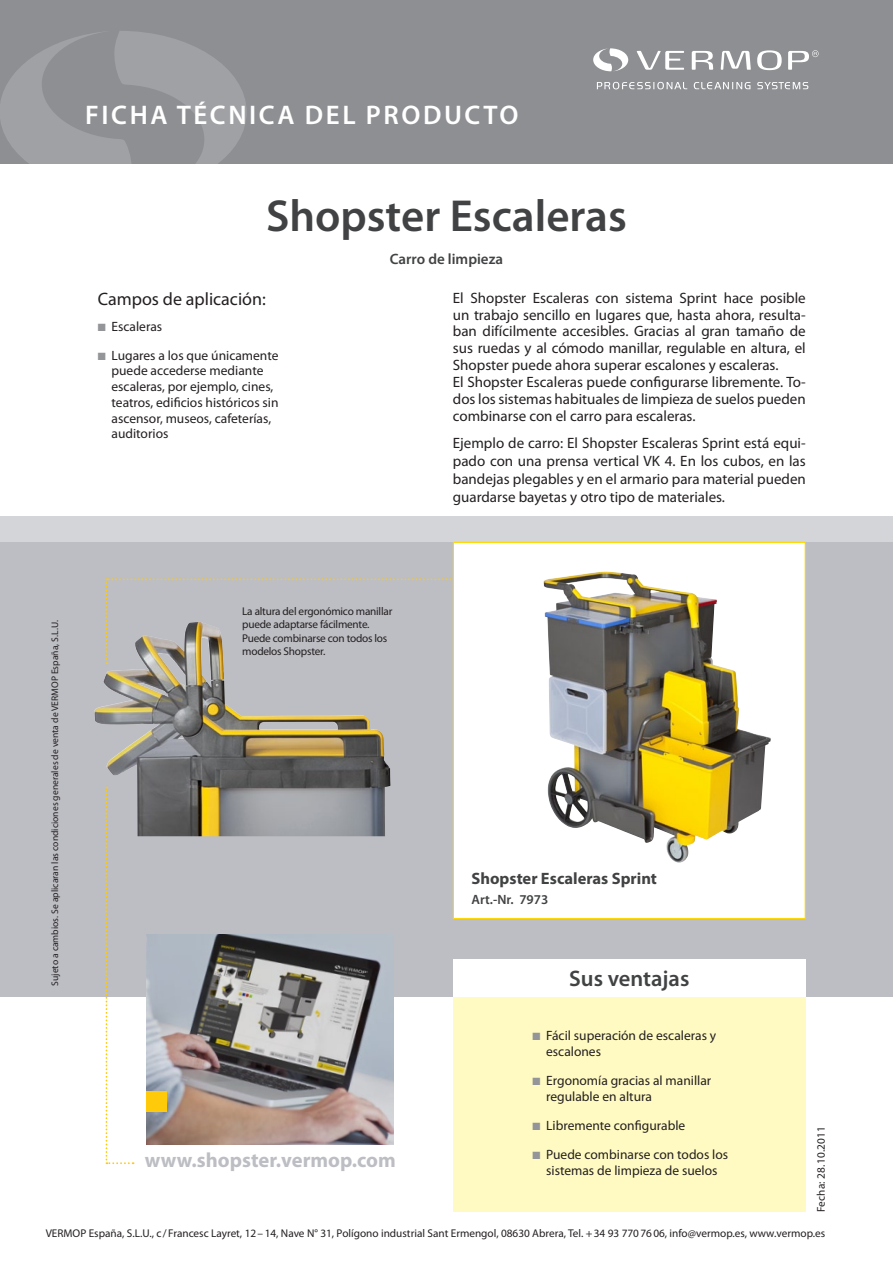
<style>
.page{position:relative;width:893px;height:1263px;background:#fff}
.page>*{position:absolute;margin:0;border:0;box-sizing:border-box;transform-origin:0 0}
.t1{font:600 45px "Myriad Pro";color:#414243}
.t2{font:600 27px "Myriad Pro";letter-spacing:.095em;color:#fff}
.t3{font:600 22.5px "Myriad Pro";color:#414243}
.t4{font:700 20.55px "Myriad Pro";color:#bdbec3}
.t5{font:18px "Myriad Pro";color:#231f20}
.t6{font:700 16.5px "Myriad Pro";color:#414243}
.t7{font:15px/17px "Myriad Pro";color:#231f20}
.t8{font:600 15px "Myriad Pro";color:#414243}
.t9{font:13.5px/15.8px "Myriad Pro";color:#231f20}
.t10{font:600 13.5px "Myriad Pro";color:#414243}
.t11{font:11.25px/13.5px "Myriad Pro";letter-spacing:-.01em;color:#231f20}
.t12{font:11.25px "Myriad Pro";letter-spacing:.015em;color:#231f20}
.t13{font:9.6px "Myriad Pro";color:#231f20}
.s1{color:#939598}
</style>
<div class="page">
<div style="left:0;top:0;width:893px;height:163px;background:#8d8f92"></div>
<svg style="left:0;top:31px;width:247px;height:132px"></svg>
<div style="left:0;top:516px;width:893px;height:481px;background:#bdbec3"></div>
<div style="left:0;top:516px;width:893px;height:26px;background:#d4d5d8"></div>
<div style="left:453px;top:961px;width:353px;height:251px;background:#fffac1"></div>
<div style="left:453px;top:959px;width:353px;height:38px;background:#fff"></div>
<svg style="left:757px;top:50px;width:25px;height:20px"></svg>
<svg style="left:721px;top:51px;width:30px;height:19px"></svg>
<svg style="left:692px;top:51px;width:21px;height:19px"></svg>
<svg style="left:637px;top:51px;width:47px;height:19px"></svg>
<svg style="left:593px;top:48px;width:35px;height:23px"></svg>
<svg style="left:788px;top:50px;width:31px;height:20px"></svg>
<svg style="left:597px;top:82px;width:211px;height:7px"></svg>
<img style="left:94px;top:624px;width:297px;height:212px">
<svg style="left:106px;top:578px;width:347px;height:86px"></svg>
<svg style="left:106px;top:787px;width:28px;height:377px"></svg>
<img style="left:147px;top:935px;width:247px;height:209px">
<div style="left:147px;top:1091px;width:20px;height:21px;background:#feca0a"></div>
<div style="left:453px;top:542px;width:352px;height:376px;background:#fff"></div>
<img style="left:543px;top:572px;width:165px;height:290px">
<div style="left:453px;top:542px;width:353px;height:377px;border:1px solid #ffd801"></div>
<h2 class="t2" style="left:85px;top:98px;width:435px">ficha técn ica del Producto</h2>
<h1 class="t1" style="left:266px;top:188px;width:362px">Shopster Escaleras</h1>
<p class="t5" style="left:98px;top:288px;width:170px">Campos de aplicación:</p>
<p class="t9" style="left:98px;top:319px;width:66px"><span class="s1">■</span> Escaleras</p>
<p class="t9" style="left:112px;top:347px;width:169px;text-indent:-14px"><span class="s1">■</span> Lugares a los que únicamente puede accederse mediante escaleras, por ejemplo, cines, teatros, edificios históricos sin ascensor, museos, cafeterías, auditorios</p>
<p class="t8" style="left:390px;top:250px;width:115px">Carro de limpieza</p>
<p class="t7" style="left:453px;top:289px;width:354px">El Shopster Escaleras con sistema Sprint hace posible un trabajo sencillo en lugares que, hasta ahora, resulta&shy;ban difícilmente accesibles. Gracias al gran tamaño de sus ruedas y al cómodo manillar, regulable en altura, el Shopster puede ahora superar escalones y escaleras.<br>El Shopster Escaleras puede configurarse libremente. To&shy;dos los sistemas habituales de limpieza de suelos pueden combinarse con el carro para escaleras.</p>
<p class="t7" style="left:453px;top:433px;width:354px;line-height:18px;text-align:justify">Ejemplo de carro: El Shopster Escaleras Sprint está equi&shy;pado con una prensa vertical VK 4. En los cubos, en las bandejas plegables y en el armario para material pueden guardarse bayetas y otro tipo de materiales.</p>
<p class="t13" style="left:49px;top:986px;width:367px;rotate:-90deg">Sujeto a cambios. Se aplicaran las condiciones generales de venta de VERMOP España, S.L.U.</p>
<p class="t11" style="left:242px;top:604px;width:152px">La altura del ergonómico manillar puede adaptarse fácilmente.<br>Puede combinarse con todos los modelos Shopster.</p>
<h3 class="t4" style="left:145px;top:1147px;width:252px">www.shopster.vermop.com</h3>
<p class="t6" style="left:472px;top:868px;width:187px">Shopster Escaleras Sprint</p>
<p class="t10" style="left:472px;top:891px;width:78px">Art.-Nr. 7973</p>
<h3 class="t3" style="left:569px;top:964px;width:122px">Sus ventajas</h3>
<p class="t9" style="left:546px;top:1027px;width:172px;text-indent:-14px"><span class="s1">■</span> Fácil superación de escaleras y escalones</p>
<p class="t9" style="left:546px;top:1072px;width:167px;text-indent:-14px"><span class="s1">■</span> Ergonomía gracias al manillar regulable en altura</p>
<p class="t9" style="left:532px;top:1117px;width:154px"><span class="s1">■</span> Libremente configurable</p>
<p class="t9" style="left:532px;top:1147px;width:197px;text-align:center"><span class="s1">■</span> Puede combinarse con todos los sistemas de limpieza de suelos</p>
<p class="t12" style="left:814px;top:1212px;width:87px;rotate:-90deg">Fecha: 28.10.2011</p>
<p class="t11" style="left:46px;top:1227px;width:781px">VERMOP España, S.L.U., c / Francesc Layret, 12–14, Nave N° 31, Polígono industrial Sant Ermengol, 08630 Abrera, Tel. +34 93 7707606, info@vermop.es, www.vermop.es</p>
</div>
